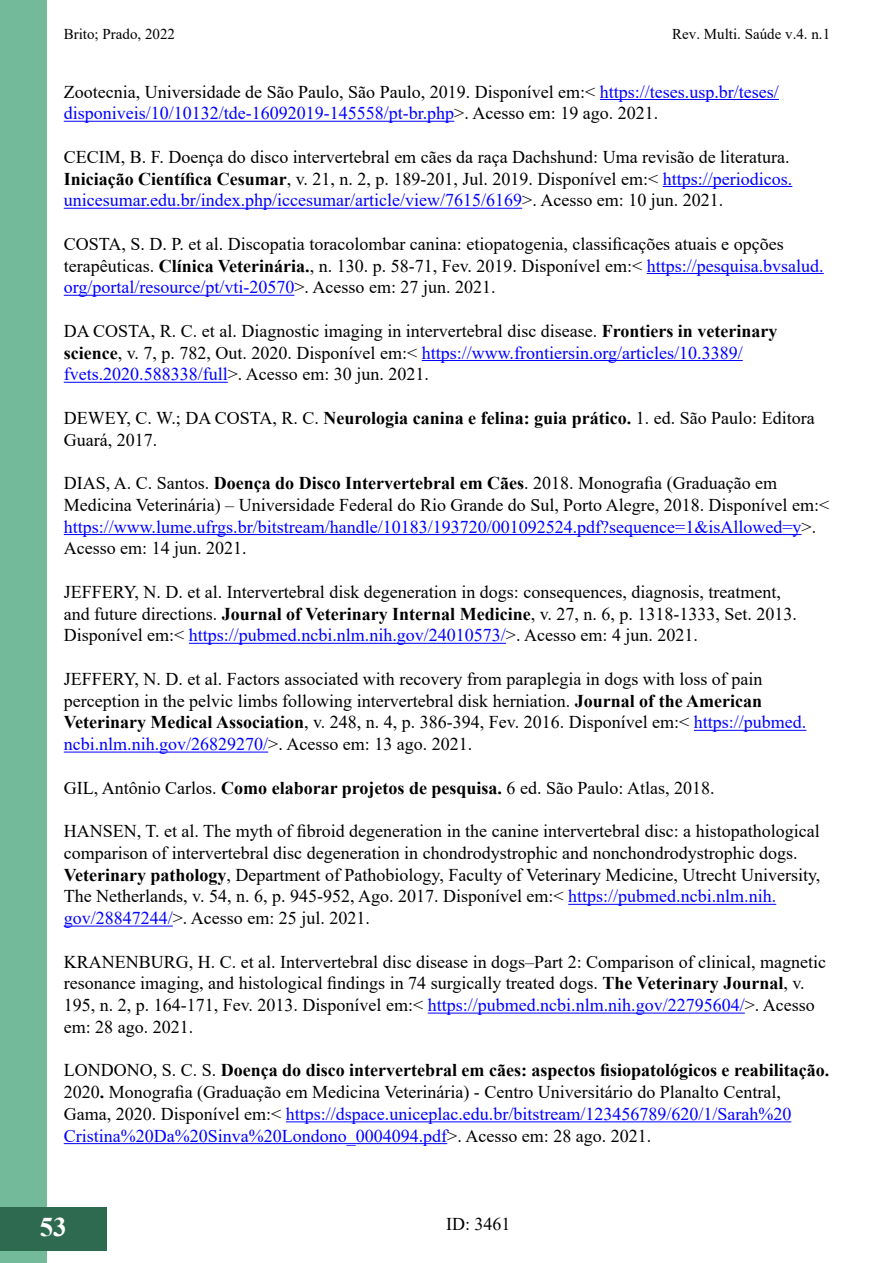
<style>
.page{position:relative;width:893px;height:1263px;background:#fff}
.page>*{position:absolute;margin:0;border:0;box-sizing:border-box;transform-origin:0 0}
.t1{font:700 27px "Times New Roman";color:#fff}
.t2{font:18px/21.8px "Times New Roman";color:#000}
.t3{font:15px "Times New Roman";color:#000}
.s1{color:#00f}
.s2{font-weight:700}
</style>
<div class="page">
<div style="left:0;top:0;width:47px;height:1262px;background:#73ba9b"></div>
<div style="left:0;top:1207px;width:106px;height:43px;background:#2d6a4f"></div>
<hr style="left:600px;top:99px;width:179px;height:1px;background:#00f">
<hr style="left:64px;top:121px;width:390px;height:1px;background:#00f">
<hr style="left:663px;top:186px;width:129px;height:1px;background:#00f">
<hr style="left:64px;top:208px;width:458px;height:1px;background:#00f">
<hr style="left:647px;top:273px;width:177px;height:1px;background:#00f">
<hr style="left:64px;top:295px;width:230px;height:1px;background:#00f">
<hr style="left:422px;top:360px;width:321px;height:1px;background:#00f">
<hr style="left:64px;top:382px;width:164px;height:1px;background:#00f">
<hr style="left:64px;top:534px;width:737px;height:1px;background:#00f">
<hr style="left:189px;top:643px;width:317px;height:1px;background:#00f">
<hr style="left:694px;top:730px;width:112px;height:1px;background:#00f">
<hr style="left:64px;top:752px;width:204px;height:1px;background:#00f">
<hr style="left:568px;top:904px;width:208px;height:1px;background:#00f">
<hr style="left:64px;top:926px;width:109px;height:1px;background:#00f">
<hr style="left:428px;top:1013px;width:317px;height:1px;background:#00f">
<hr style="left:286px;top:1121px;width:505px;height:1px;background:#00f">
<hr style="left:64px;top:1143px;width:383px;height:1px;background:#00f">
<p class="t3" style="left:64px;top:24px;width:113px">Brito; Prado, 2022</p>
<p class="t3" style="left:672px;top:24px;width:159px">Rev. Multi. Saúde v.4. n.1</p>
<p class="t2" style="left:64px;top:80px;width:717px">Zootecnia, Universidade de São Paulo, São Paulo, 2019. Disponível em:&lt; <span class="s1">https://teses.usp.br/teses/ disponiveis/10/10132/tde-16092019-145558/pt-br.php</span>&gt;. Acesso em: 19 ago. 2021.</p>
<p class="t2" style="left:64px;top:145px;width:730px">CECIM, B. F. Doença do disco intervertebral em cães da raça Dachshund: Uma revisão de literatura.<br><span class="s2">Iniciação Científica Cesumar</span>, v. 21, n. 2, p. 189-201, Jul. 2019. Disponível em:&lt; <span class="s1">https://periodicos. unicesumar.edu.br/index.php/iccesumar/article/view/7615/6169</span>&gt;. Acesso em: 10 jun. 2021.</p>
<p class="t2" style="left:64px;top:232px;width:761px">COSTA, S. D. P. et al. Discopatia toracolombar canina: etiopatogenia, classificações atuais e opções terapêuticas. <span class="s2">Clínica Veterinária.</span>, n. 130. p. 58-71, Fev. 2019. Disponível em:&lt; <span class="s1">https://pesquisa.bvsalud. org/portal/resource/pt/vti-20570</span>&gt;. Acesso em: 27 jun. 2021.</p>
<p class="t2" style="left:64px;top:319px;width:715px">DA COSTA, R. C. et al. Diagnostic imaging in intervertebral disc disease. <span class="s2">Frontiers in veterinary science</span>, v. 7, p. 782, Out. 2020. Disponível em:&lt; <span class="s1">https://www.frontiersin.org/articles/10.3389/ fvets.2020.588338/full</span>&gt;. Acesso em: 30 jun. 2021.</p>
<p class="t2" style="left:64px;top:406px;width:752px">DEWEY, C. W.; DA COSTA, R. C. <span class="s2">Neurologia canina e felina: guia prático.</span> 1. ed. São Paulo: Editora<br>Guará, 2017.</p>
<p class="t2" style="left:64px;top:472px;width:767px">DIAS, A. C. Santos. <span class="s2">Doença do Disco Intervertebral em Cães</span>. 2018. Monografia (Graduação em Medicina Veterinária) – Universidade Federal do Rio Grande do Sul, Porto Alegre, 2018. Disponível em:&lt; <span class="s1">https://www.lume.ufrgs.br/bitstream/handle/10183/193720/001092524.pdf?sequence=1&amp;isAllowed=y</span>&gt;.<br>Acesso em: 14 jun. 2021.</p>
<p class="t2" style="left:64px;top:580px;width:735px">JEFFERY, N. D. et al. Intervertebral disk degeneration in dogs: consequences, diagnosis, treatment, and future directions. <span class="s2">Journal of Veterinary Internal Medicine</span>, v. 27, n. 6, p. 1318-1333, Set. 2013.<br>Disponível em:&lt; <span class="s1">https://pubmed.ncbi.nlm.nih.gov/24010573/</span>&gt;. Acesso em: 4 jun. 2021.</p>
<p class="t2" style="left:64px;top:667px;width:744px">JEFFERY, N. D. et al. Factors associated with recovery from paraplegia in dogs with loss of pain perception in the pelvic limbs following intervertebral disk herniation. <span class="s2">Journal of the American Veterinary Medical Association</span>, v. 248, n. 4, p. 386-394, Fev. 2016. Disponível em:&lt; <span class="s1">https://pubmed. ncbi.nlm.nih.gov/26829270/</span>&gt;. Acesso em: 13 ago. 2021.</p>
<p class="t2" style="left:64px;top:776px;width:652px">GIL, Antônio Carlos. <span class="s2">Como elaborar projetos de pesquisa.</span> 6 ed. São Paulo: Atlas, 2018.</p>
<p class="t2" style="left:64px;top:820px;width:758px">HANSEN, T. et al. The myth of fibroid degeneration in the canine intervertebral disc: a histopathological comparison of intervertebral disc degeneration in chondrodystrophic and nonchondrodystrophic dogs.<br><span class="s2">Veterinary pathology</span>, Department of Pathobiology, Faculty of Veterinary Medicine, Utrecht University, The Netherlands, v. 54, n. 6, p. 945-952, Ago. 2017. Disponível em:&lt; <span class="s1">https://pubmed.ncbi.nlm.nih. gov/28847244/</span>&gt;. Acesso em: 25 jul. 2021.</p>
<p class="t2" style="left:64px;top:950px;width:764px">KRANENBURG, H. C. et al. Intervertebral disc disease in dogs–Part 2: Comparison of clinical, magnetic resonance imaging, and histological findings in 74 surgically treated dogs. <span class="s2">The Veterinary Journal</span>, v.<br>195, n. 2, p. 164-171, Fev. 2013. Disponível em:&lt; <span class="s1">https://pubmed.ncbi.nlm.nih.gov/22795604/</span>&gt;. Acesso em: 28 ago. 2021.</p>
<p class="t2" style="left:64px;top:1059px;width:767px">LONDONO, S. C. S. <span class="s2">Doença do disco intervertebral em cães: aspectos fisiopatológicos e reabilitação.<br></span>2020<span class="s2">.</span> Monografia (Graduação em Medicina Veterinária) - Centro Universitário do Planalto Central, Gama, 2020. Disponível em:&lt; <span class="s1">https://dspace.uniceplac.edu.br/bitstream/123456789/620/1/Sarah%20<br>Cristina%20Da%20Sinva%20Londono_0004094.pdf</span>&gt;. Acesso em: 28 ago. 2021.</p>
<h1 class="t1" style="left:40px;top:1207px;width:28px">53</h1>
<p class="t2" style="left:446px;top:1213px;width:66px">ID: 3461</p>
</div>
